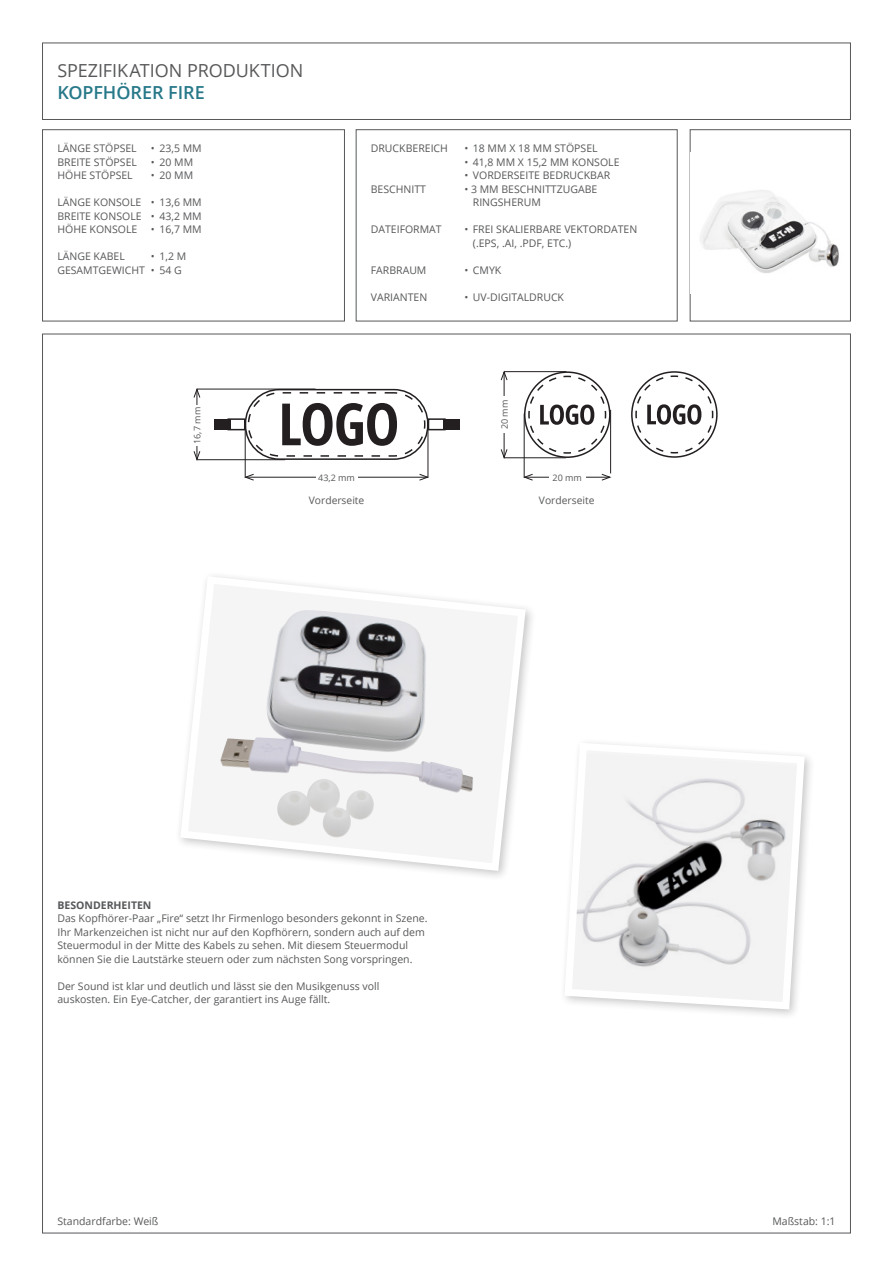
<style>
.page{position:relative;width:893px;height:1263px;background:#fff}
.page>*{position:absolute;margin:0;border:0;box-sizing:border-box;transform-origin:0 0}
.t1{font:18px "Open Sans";color:#57585a}
.t2{font:600 18px "Open Sans";letter-spacing:-.005em;color:#277989}
.t3{font:10.5px/13.5px "Open Sans";color:#57585a}
.t4{font:700 10.5px "Open Sans";color:#57585a}
.t5{font:10.35px "Open Sans";color:#57585a}
.t6{font:9px "Open Sans";color:#57585a}
</style>
<div class="page">
<div style="left:42px;top:129px;width:303px;height:192px;border:1px solid #57585a"></div>
<div style="left:356px;top:129px;width:321px;height:192px;border:1px solid #57585a"></div>
<div style="left:690px;top:129px;width:161px;height:192px;border:1px solid #57585a"></div>
<div style="left:42px;top:43px;width:809px;height:77px;border:1px solid #57585a"></div>
<svg style="left:179px;top:576px;width:351px;height:299px"></svg>
<svg style="left:564px;top:742px;width:244px;height:271px"></svg>
<hr style="left:246px;top:477px;width:182px;height:1px;background:#231f20">
<svg style="left:419px;top:474px;width:10px;height:7px"></svg>
<svg style="left:244px;top:474px;width:10px;height:7px"></svg>
<hr style="left:524px;top:477px;width:86px;height:1px;background:#231f20">
<svg style="left:601px;top:474px;width:10px;height:7px"></svg>
<svg style="left:523px;top:474px;width:10px;height:7px"></svg>
<div style="left:316px;top:474px;width:42px;height:7px;background:#fff"></div>
<div style="left:549px;top:474px;width:37px;height:7px;background:#fff"></div>
<hr style="left:197px;top:389px;width:1px;height:70px;background:#231f20">
<svg style="left:194px;top:388px;width:6px;height:10px"></svg>
<svg style="left:193px;top:451px;width:7px;height:9px"></svg>
<hr style="left:504px;top:372px;width:1px;height:85px;background:#231f20">
<svg style="left:501px;top:371px;width:6px;height:10px"></svg>
<svg style="left:501px;top:449px;width:6px;height:9px"></svg>
<hr style="left:197px;top:389px;width:118px;height:1px;background:#231f20">
<hr style="left:504px;top:371px;width:62px;height:1px;background:#231f20">
<hr style="left:197px;top:459px;width:88px;height:1px;background:#231f20">
<hr style="left:504px;top:457px;width:62px;height:1px;background:#231f20">
<hr style="left:245px;top:428px;width:1px;height:49px;background:#231f20">
<hr style="left:524px;top:414px;width:1px;height:63px;background:#231f20">
<hr style="left:428px;top:419px;width:1px;height:58px;background:#231f20">
<hr style="left:610px;top:410px;width:1px;height:63px;background:#231f20">
<div style="left:193px;top:405px;width:7px;height:41px;background:#fff"></div>
<div style="left:501px;top:396px;width:7px;height:37px;background:#fff"></div>
<div style="left:524px;top:371px;width:86px;height:87px;border:2px solid #231f20;border-radius:50%"></div>
<div style="left:631px;top:371px;width:87px;height:87px;border:2px solid #231f20;border-radius:50%"></div>
<svg style="left:527px;top:375px;width:80px;height:79px"></svg>
<svg style="left:635px;top:375px;width:79px;height:79px"></svg>
<div style="left:428px;top:418px;width:18px;height:12px;border:2px solid #231f20"></div>
<div style="left:443px;top:419px;width:16px;height:11px;background:#231f20"></div>
<div style="left:227px;top:418px;width:18px;height:12px;border:2px solid #231f20"></div>
<div style="left:214px;top:419px;width:16px;height:11px;background:#231f20"></div>
<svg style="left:245px;top:389px;width:183px;height:71px"></svg>
<img style="left:690px;top:153px;width:149px;height:141px">
<h1 class="t1" style="left:57px;top:58px;width:248px">SPEZIFIKATION PRODUKTION</h1>
<h1 class="t2" style="left:57px;top:80px;width:149px">KOPFHÖRER FIRE</h1>
<p class="t3" style="left:57px;top:142px;width:81px">LÄNGE STÖPSEL</p>
<p class="t3" style="left:151px;top:142px;width:52px">• 23,5 MM</p>
<p class="t3" style="left:57px;top:155px;width:81px">BREITE STÖPSEL</p>
<p class="t3" style="left:151px;top:155px;width:44px">• 20 MM</p>
<p class="t3" style="left:57px;top:169px;width:77px">HÖHE STÖPSEL</p>
<p class="t3" style="left:151px;top:169px;width:44px">• 20 MM</p>
<p class="t3" style="left:57px;top:196px;width:146px;text-align:justify">LÄNGE KONSOLE • 13,6 MM BREITE KONSOLE • 43,2 MM HÖHE KONSOLE</p>
<p class="t3" style="left:151px;top:223px;width:52px">• 16,7 MM</p>
<p class="t3" style="left:57px;top:250px;width:69px">LÄNGE KABEL</p>
<p class="t3" style="left:57px;top:250px;width:130px;text-indent:94px">• 1,2 M<br>GESAMTGEWICHT • 54 G</p>
<p class="t3" style="left:371px;top:142px;width:79px">DRUCKBEREICH</p>
<p class="t3" style="left:464px;top:142px;width:135px">• 18 MM X 18 MM STÖPSEL</p>
<p class="t3" style="left:464px;top:155px;width:157px">• 41,8 MM X 15,2 MM KONSOLE</p>
<p class="t3" style="left:464px;top:169px;width:147px">• VORDERSEITE BEDRUCKBAR</p>
<p class="t3" style="left:371px;top:182px;width:57px">BESCHNITT</p>
<p class="t3" style="left:473px;top:182px;width:126px;text-indent:-9px">• 3 MM BESCHNITTZUGABE<br>RINGSHERUM</p>
<p class="t3" style="left:371px;top:223px;width:72px">DATEIFORMAT</p>
<p class="t3" style="left:473px;top:223px;width:166px;text-indent:-9px">• FREI SKALIERBARE VEKTORDATEN (.EPS, .AI, .PDF, ETC.)</p>
<p class="t3" style="left:371px;top:263px;width:57px">FARBRAUM</p>
<p class="t3" style="left:464px;top:263px;width:38px">• CMYK</p>
<p class="t3" style="left:371px;top:290px;width:58px">VARIANTEN</p>
<p class="t3" style="left:464px;top:290px;width:101px">• UV-DIGITALDRUCK</p>
<p class="t6" style="left:191px;top:444px;width:38px;rotate:-90deg">16,7 mm</p>
<p class="t6" style="left:498px;top:429px;width:31px;rotate:-90deg">20 mm</p>
<p class="t6" style="left:318px;top:471px;width:38px">43,2 mm</p>
<p class="t6" style="left:552px;top:471px;width:31px">20 mm</p>
<p class="t5" style="left:309px;top:493px;width:57px">Vorderseite</p>
<p class="t5" style="left:539px;top:493px;width:57px">Vorderseite</p>
<p class="t4" style="left:57px;top:898px;width:96px">BESONDERHEITEN</p>
<p class="t3" style="left:57px;top:911px;width:372px">Das Kopfhörer-Paar „Fire“ setzt Ihr Firmenlogo besonders gekonnt in Szene.<br>Ihr Markenzeichen ist nicht nur auf den Kopfhörern, sondern auch auf dem Steuermodul in der Mitte des Kabels zu sehen. Mit diesem Steuermodul können Sie die Lautstärke steuern oder zum nächsten Song vorspringen.</p>
<p class="t3" style="left:57px;top:979px;width:323px">Der Sound ist klar und deutlich und lässt sie den Musikgenuss voll auskosten. Ein Eye-Catcher, der garantiert ins Auge fällt.</p>
<p class="t3" style="left:57px;top:1214px;width:103px">Standardfarbe: Weiß</p>
<p class="t3" style="left:772px;top:1214px;width:65px">Maßstab: 1:1</p>
</div>
